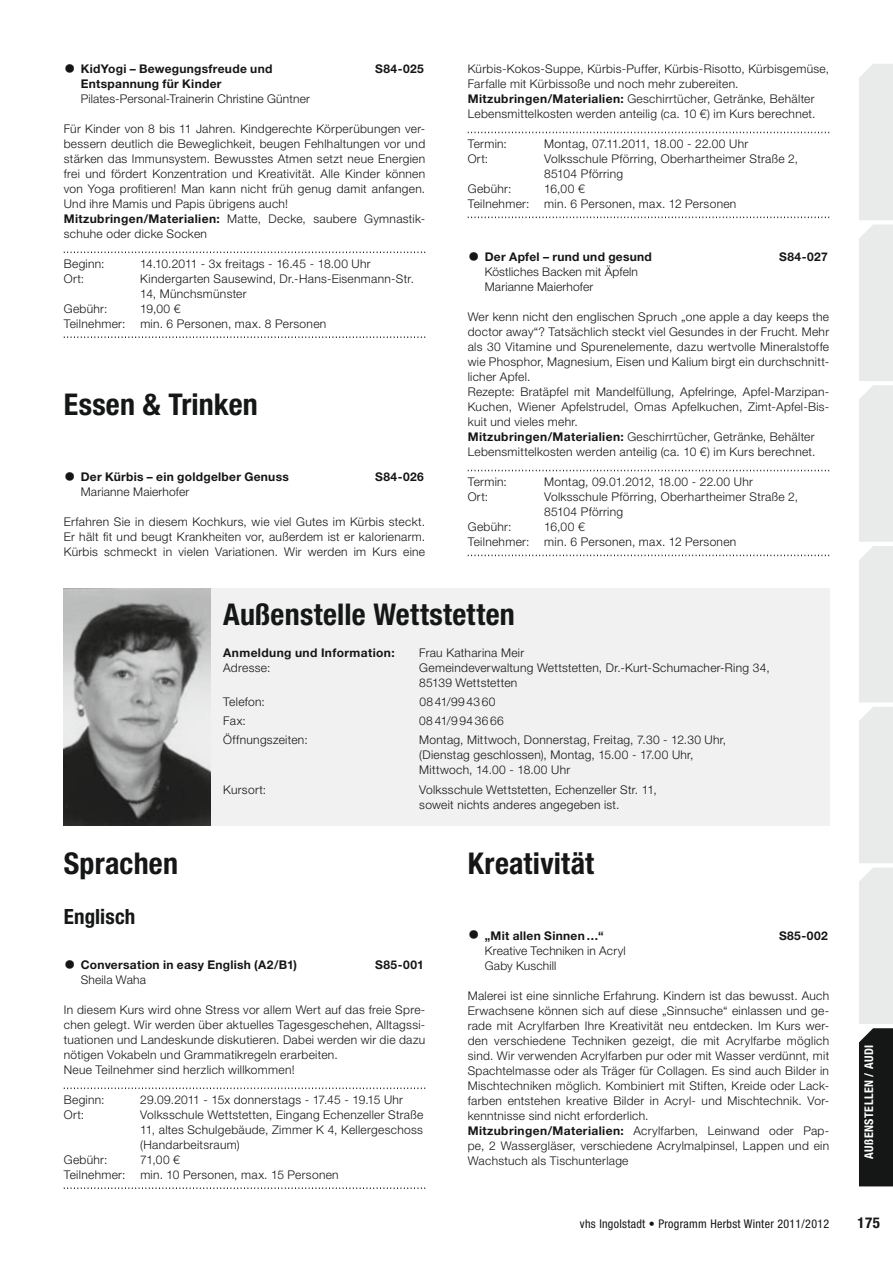
<style>
.page{position:relative;width:893px;height:1263px;background:#fff}
.page>*{position:absolute;margin:0;border:0;box-sizing:border-box;transform-origin:0 0}
.t1{font:700 condensed 30px "Helvetica Neue LT";letter-spacing:.01em;color:#151616}
.t2{font:700 condensed 21px "Helvetica Neue LT";letter-spacing:.01em;color:#151616}
.t3{font:700 condensed 15px "Helvetica Neue";color:#151616}
.t4{font:300 12px/15px "Helvetica Neue LT";letter-spacing:.025em;color:#151616}
.t5{font:700 12px/15px "Helvetica Neue LT";letter-spacing:.025em;color:#151616}
.t6{font:condensed 12px "Helvetica Neue";letter-spacing:.025em;color:#151616}
.t7{font:700 condensed 12px "Helvetica Neue";letter-spacing:.04em;color:#fff}
.s1{font-size:24px}
.s2{font-weight:700}
</style>
<div class="page">
<svg style="left:859px;top:64px;width:34px;height:1122px;background:#cccdcd"></svg>
<svg style="left:64px;top:252px;width:361px;height:1px"></svg>
<svg style="left:64px;top:336px;width:361px;height:2px"></svg>
<svg style="left:64px;top:1087px;width:361px;height:2px"></svg>
<svg style="left:64px;top:1187px;width:361px;height:2px"></svg>
<svg style="left:468px;top:132px;width:361px;height:1px"></svg>
<svg style="left:468px;top:217px;width:361px;height:1px"></svg>
<svg style="left:468px;top:470px;width:361px;height:1px"></svg>
<svg style="left:468px;top:555px;width:361px;height:1px"></svg>
<div style="left:64px;top:588px;width:765px;height:238px;background:#f1f1f1"></div>
<img style="left:64px;top:588px;width:146px;height:238px">
<p class="t5" style="left:81px;top:63px;width:193px;text-indent:-17px"><span class="s1">•</span> KidYogi – Bewegungsfreude und<br>Entspannung für Kinder</p>
<p class="t5" style="left:375px;top:63px;width:50px">S84-025</p>
<p class="t4" style="left:81px;top:93px;width:231px">Pilates-Personal-Trainerin Christine Güntner</p>
<p class="t4" style="left:64px;top:123px;width:363px">Für Kinder von 8 bis 11 Jahren. Kindgerechte Körperübungen ver&shy;bessern deutlich die Beweglichkeit, beugen Fehlhaltungen vor und stärken das Immunsystem. Bewusstes Atmen setzt neue Energien frei und fördert Konzentration und Kreativität. Alle Kinder können von Yoga profitieren! Man kann nicht früh genug damit anfangen.<br>Und ihre Mamis und Papis übrigens auch!<br><span class="s2">Mitzubringen/Materialien:</span> Matte, Decke, saubere Gymnastik&shy;schuhe oder dicke Socken</p>
<p class="t4" style="left:64px;top:258px;width:42px">Beginn:</p>
<p class="t4" style="left:140px;top:258px;width:232px">14.10.2011 - 3x freitags - 16.45 - 18.00 Uhr</p>
<p class="t4" style="left:64px;top:273px;width:22px">Ort:</p>
<p class="t4" style="left:140px;top:273px;width:275px">Kindergarten Sausewind, Dr.-Hans-Eisenmann-Str.<br>14, Münchsmünster</p>
<p class="t4" style="left:64px;top:303px;width:45px">Gebühr:</p>
<p class="t4" style="left:64px;top:303px;width:264px;text-indent:77px">19,00 €<br>Teilnehmer: min. 6 Personen, max. 8 Personen</p>
<h1 class="t1" style="left:64px;top:393px;width:196px">Essen &amp; Trinken</h1>
<p class="t5" style="left:64px;top:471px;width:227px"><span class="s1">•</span> Der Kürbis – ein goldgelber Genuss</p>
<p class="t5" style="left:375px;top:471px;width:50px">S84-026</p>
<p class="t4" style="left:81px;top:486px;width:110px">Marianne Maierhofer</p>
<p class="t4" style="left:64px;top:515px;width:363px;text-align:justify">Erfahren Sie in diesem Kochkurs, wie viel Gutes im Kürbis steckt.<br>Er hält fit und beugt Krankheiten vor, außerdem ist er kalorienarm.<br>Kürbis schmeckt in vielen Variationen. Wir werden im Kurs eine</p>
<p class="t4" style="left:468px;top:63px;width:363px">Kürbis-Kokos-Suppe, Kürbis-Puffer, Kürbis-Risotto, Kürbisgemüse, Farfalle mit Kürbissoße und noch mehr zubereiten.<br><span class="s2">Mitzubringen/Materialien:</span> Geschirrtücher, Getränke, Behälter Lebensmittelkosten werden anteilig (ca. 10 €) im Kurs berechnet.</p>
<p class="t4" style="left:468px;top:138px;width:41px">Termin:</p>
<p class="t4" style="left:544px;top:138px;width:205px">Montag, 07.11.2011, 18.00 - 22.00 Uhr</p>
<p class="t4" style="left:468px;top:153px;width:22px">Ort:</p>
<p class="t4" style="left:544px;top:153px;width:255px">Volksschule Pförring, Oberhartheimer Straße 2,<br>85104 Pförring</p>
<p class="t4" style="left:468px;top:183px;width:45px">Gebühr:</p>
<p class="t4" style="left:468px;top:183px;width:270px;text-indent:77px">16,00 €<br>Teilnehmer: min. 6 Personen, max. 12 Personen</p>
<p class="t5" style="left:468px;top:251px;width:186px"><span class="s1">•</span> Der Apfel – rund und gesund</p>
<p class="t5" style="left:779px;top:251px;width:50px">S84-027</p>
<p class="t4" style="left:485px;top:266px;width:155px">Köstliches Backen mit Äpfeln<br>Marianne Maierhofer</p>
<p class="t4" style="left:468px;top:311px;width:363px">Wer kenn nicht den englischen Spruch „one apple a day keeps the doctor away“? Tatsächlich steckt viel Gesundes in der Frucht. Mehr als 30 Vitamine und Spurenelemente, dazu wertvolle Mineralstoffe wie Phosphor, Magnesium, Eisen und Kalium birgt ein durchschnitt&shy;licher Apfel.<br>Rezepte: Bratäpfel mit Mandelfüllung, Apfelringe, Apfel-Marzipan-Kuchen, Wiener Apfelstrudel, Omas Apfelkuchen, Zimt-Apfel-Bis&shy;kuit und vieles mehr.<br><span class="s2">Mitzubringen/Materialien:</span> Geschirrtücher, Getränke, Behälter Lebensmittelkosten werden anteilig (ca. 10 €) im Kurs berechnet.</p>
<p class="t4" style="left:468px;top:476px;width:41px">Termin:</p>
<p class="t4" style="left:544px;top:476px;width:210px">Montag, 09.01.2012, 18.00 - 22.00 Uhr</p>
<p class="t4" style="left:468px;top:491px;width:22px">Ort:</p>
<p class="t4" style="left:544px;top:491px;width:255px">Volksschule Pförring, Oberhartheimer Straße 2,<br>85104 Pförring</p>
<p class="t4" style="left:468px;top:521px;width:45px">Gebühr:</p>
<p class="t4" style="left:468px;top:521px;width:270px;text-indent:77px">16,00 €<br>Teilnehmer: min. 6 Personen, max. 12 Personen</p>
<h1 class="t1" style="left:223px;top:602px;width:293px">Außenstelle Wettstetten</h1>
<p class="t5" style="left:223px;top:646px;width:173px">Anmeldung und Information:</p>
<p class="t4" style="left:419px;top:646px;width:106px">Frau Katharina Meir</p>
<p class="t4" style="left:223px;top:661px;width:49px">Adresse:</p>
<p class="t4" style="left:419px;top:661px;width:352px">Gemeindeverwaltung Wettstetten, Dr.-Kurt-Schumacher-Ring 34,<br>85139 Wettstetten</p>
<p class="t4" style="left:223px;top:695px;width:43px">Telefon:</p>
<p class="t4" style="left:419px;top:695px;width:78px">08 41/99 43 60</p>
<p class="t4" style="left:223px;top:715px;width:24px">Fax:</p>
<p class="t4" style="left:419px;top:715px;width:86px">08 41/9 94 36 66</p>
<p class="t4" style="left:223px;top:734px;width:86px">Öffnungszeiten:</p>
<p class="t4" style="left:419px;top:734px;width:308px">Montag, Mittwoch, Donnerstag, Freitag, 7.30 - 12.30 Uhr, (Dienstag geschlossen), Montag, 15.00 - 17.00 Uhr,<br>Mittwoch, 14.00 - 18.00 Uhr</p>
<p class="t4" style="left:223px;top:783px;width:45px">Kursort:</p>
<p class="t4" style="left:419px;top:783px;width:239px">Volksschule Wettstetten, Echenzeller Str. 11, soweit nichts anderes angegeben ist.</p>
<h1 class="t1" style="left:64px;top:852px;width:116px">Sprachen</h1>
<h2 class="t2" style="left:64px;top:909px;width:73px">Englisch</h2>
<p class="t5" style="left:64px;top:959px;width:235px"><span class="s1">•</span> Conversation in easy English (A2/B1)</p>
<p class="t5" style="left:375px;top:959px;width:50px">S85-001</p>
<p class="t4" style="left:81px;top:974px;width:67px">Sheila Waha</p>
<p class="t4" style="left:64px;top:1004px;width:363px">In diesem Kurs wird ohne Stress vor allem Wert auf das freie Spre&shy;chen gelegt. Wir werden über aktuelles Tagesgeschehen, Alltagssi&shy;tuationen und Landeskunde diskutieren. Dabei werden wir die dazu nötigen Vokabeln und Grammatikregeln erarbeiten.<br>Neue Teilnehmer sind herzlich willkommen!</p>
<p class="t4" style="left:64px;top:1093px;width:42px">Beginn:</p>
<p class="t4" style="left:140px;top:1093px;width:264px">29.09.2011 - 15x donnerstags - 17.45 - 19.15 Uhr</p>
<p class="t4" style="left:64px;top:1108px;width:22px">Ort:</p>
<p class="t4" style="left:140px;top:1108px;width:285px;text-align:justify">Volksschule Wettstetten, Eingang Echenzeller Straße 11, altes Schulgebäude, Zimmer K 4, Kellergeschoss (Handarbeitsraum)</p>
<p class="t4" style="left:64px;top:1153px;width:45px">Gebühr:</p>
<p class="t4" style="left:64px;top:1153px;width:276px;text-indent:77px">71,00 €<br>Teilnehmer: min. 10 Personen, max. 15 Personen</p>
<h1 class="t1" style="left:468px;top:852px;width:128px">Kreativität</h1>
<p class="t5" style="left:468px;top:929px;width:137px"><span class="s1">•</span> „Mit allen Sinnen …“</p>
<p class="t5" style="left:779px;top:929px;width:50px">S85-002</p>
<p class="t4" style="left:485px;top:944px;width:142px">Kreative Techniken in Acryl<br>Gaby Kuschill</p>
<p class="t4" style="left:468px;top:989px;width:363px">Malerei ist eine sinnliche Erfahrung. Kindern ist das bewusst. Auch Erwachsene können sich auf diese „Sinnsuche“ einlassen und ge&shy;rade mit Acrylfarben Ihre Kreativität neu entdecken. Im Kurs wer&shy;den verschiedene Techniken gezeigt, die mit Acrylfarbe möglich sind. Wir verwenden Acrylfarben pur oder mit Wasser verdünnt, mit Spachtelmasse oder als Träger für Collagen. Es sind auch Bilder in Mischtechniken möglich. Kombiniert mit Stiften, Kreide oder Lack&shy;farben entstehen kreative Bilder in Acryl- und Mischtechnik. Vor&shy;kenntnisse sind nicht erforderlich.<br><span class="s2">Mitzubringen/Materialien:</span> Acrylfarben, Leinwand oder Pap&shy;pe, 2 Wassergläser, verschiedene Acrylmalpinsel, Lappen und ein Wachstuch als Tischunterlage</p>
<p class="t7" style="left:864px;top:1159px;width:116px;rotate:-90deg">AUßENSTELLEN / AUDI</p>
<p class="t6" style="left:580px;top:1219px;width:251px">vhs Ingolstadt • Programm Herbst Winter 2011/2012</p>
<p class="t3" style="left:858px;top:1217px;width:24px">175</p>
</div>
